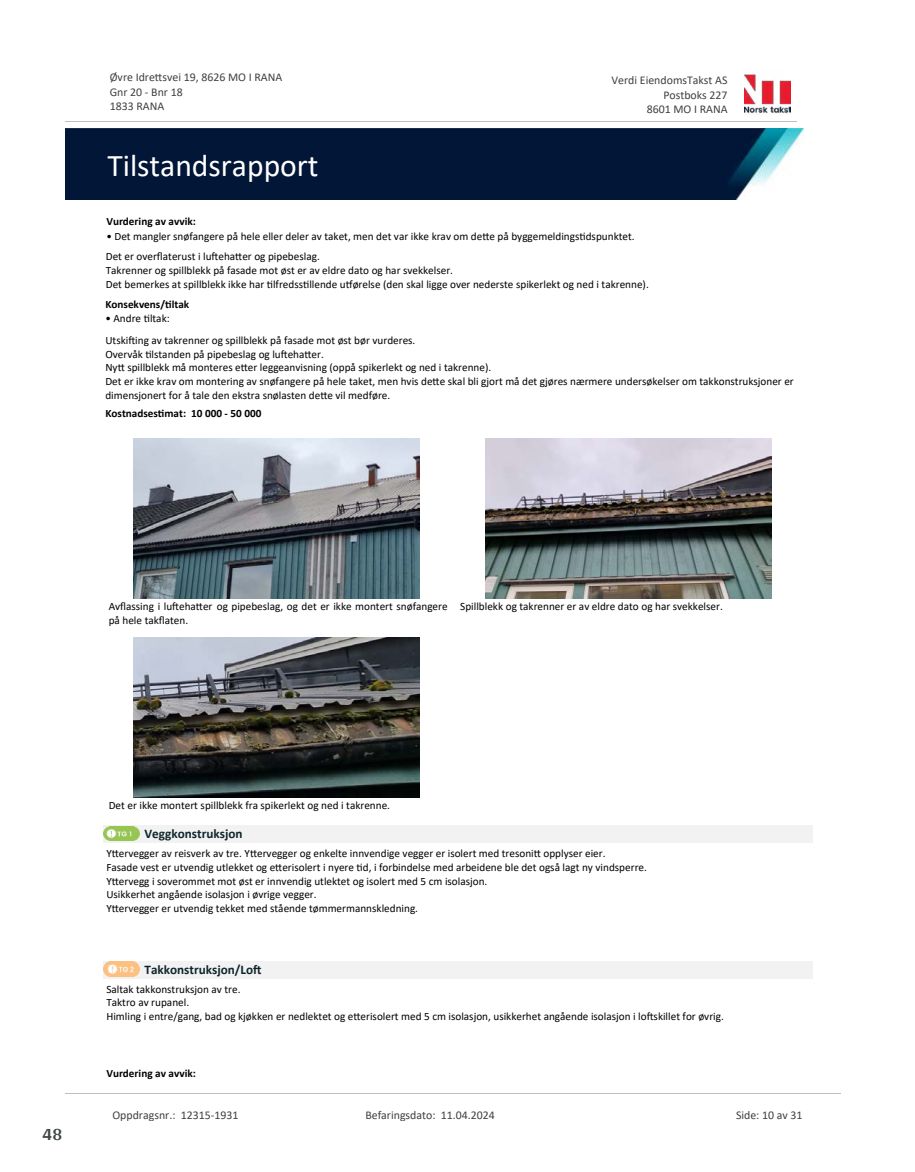
<style>
.page{position:relative;width:915px;height:1172px;background:#fff}
.page>*{position:absolute;margin:0;border:0;box-sizing:border-box;transform-origin:0 0}
.t1{font:31.65px "Calibri";color:#fff}
.t2{font:700 18px "Arya";color:#414749}
.t3{font:700 13.2px "Calibri";color:#0f252c}
.t4{font:11.85px/14.5px "Calibri";color:#404040}
.t5{font:11.25px/13.6px "Calibri";color:#000}
.t6{font:700 11.25px "Calibri";color:#000}
</style>
<div class="page">
<img style="left:133px;top:439px;width:286px;height:160px">
<img style="left:485px;top:439px;width:285px;height:160px">
<img style="left:133px;top:637px;width:286px;height:160px">
<div style="left:104px;top:826px;width:708px;height:17px;background:#f2f2f2"></div>
<img style="left:104px;top:826px;width:35px;height:15px">
<div style="left:104px;top:961px;width:708px;height:17px;background:#f2f2f2"></div>
<svg style="left:107px;top:976px;width:29px;height:1px"></svg>
<img style="left:104px;top:961px;width:35px;height:15px">
<img style="left:744px;top:74px;width:46px;height:40px">
<hr style="left:65px;top:121px;width:731px;height:1px;background:#c0c0c0">
<img style="left:65px;top:129px;width:738px;height:71px">
<hr style="left:65px;top:1093px;width:775px;height:1px;background:#c0c0c0">
<p class="t4" style="left:110px;top:70px;width:174px">Øvre Idre琀琀svei 19, 8626 MO I RANA<br>Gnr 20 - Bnr 18<br>1833 RANA</p>
<p class="t4" style="left:611px;top:73px;width:117px">Verdi EiendomsTakst AS</p>
<p class="t4" style="left:663px;top:87px;width:66px">Postboks 227</p>
<p class="t4" style="left:646px;top:102px;width:82px">8601 MO I RANA</p>
<h1 class="t1" style="left:107px;top:143px;width:213px">Tilstandsrapport</h1>
<p class="t6" style="left:106px;top:214px;width:91px">Vurdering av avvik:</p>
<p class="t5" style="left:106px;top:225px;width:530px;line-height:20.7px">• Det mangler snøfangere på hele eller deler av taket, men det var ikke krav om de琀琀e på byggemeldings琀椀dspunktet.<br>Det er over昀氀aterust i lu昀琀eha琀琀er og pipebeslag.</p>
<p class="t5" style="left:106px;top:263px;width:544px">Takrenner og spillblekk på fasade mot øst er av eldre dato og har svekkelser.<br>Det bemerkes at spillblekk ikke har 琀椀lfredss琀椀llende u琀昀ørelse (den skal ligge over nederste spikerlekt og ned i takrenne).</p>
<p class="t6" style="left:105px;top:296px;width:85px">Konsekvens/琀椀ltak</p>
<p class="t5" style="left:105px;top:307px;width:311px;line-height:21.8px">• Andre 琀椀ltak:<br>Utski昀琀ing av takrenner og spillblekk på fasade mot øst bør vurderes.</p>
<p class="t5" style="left:105px;top:347px;width:689px">Overvåk 琀椀lstanden på pipebeslag og lu昀琀eha琀琀er.<br>Ny琀琀 spillblekk må monteres e琀琀er leggeanvisning (oppå spikerlekt og ned i takrenne).<br>Det er ikke krav om montering av snøfangere på hele taket, men hvis de琀琀e skal bli gjort må det gjøres nærmere undersøkelser om takkonstruksjoner er dimensjonert for å tale den ekstra snølasten de琀琀e vil medføre.</p>
<p class="t6" style="left:105px;top:405px;width:157px">Kostnadses琀椀mat: 10 000 - 50 000</p>
<p class="t5" style="left:109px;top:599px;width:340px">Av昀氀assing i lu昀琀eha琀琀er og pipebeslag, og det er ikke montert snøfangere på hele tak昀氀aten.</p>
<p class="t5" style="left:460px;top:599px;width:264px">Spillblekk og takrenner er av eldre dato og har svekkelser.</p>
<h2 class="t2" style="left:43px;top:1123px;width:21px">48</h2>
<p class="t5" style="left:109px;top:798px;width:283px">Det er ikke montert spillblekk fra spikerlekt og ned i takrenne.</p>
<p class="t3" style="left:144px;top:824px;width:99px">Veggkonstruksjon</p>
<p class="t5" style="left:106px;top:846px;width:542px">Y琀琀ervegger av reisverk av tre. Y琀琀ervegger og enkelte innvendige vegger er isolert med tresoni琀琀 opplyser eier.<br>Fasade vest er utvendig utlekket og e琀琀erisolert i nyere 琀椀d, i forbindelse med arbeidene ble det også lagt ny vindsperre.<br>Y琀琀ervegg i soverommet mot øst er innvendig utlektet og isolert med 5 cm isolasjon.<br>Usikkerhet angående isolasjon i øvrige vegger.<br>Y琀琀ervegger er utvendig tekket med stående tømmermannskledning.</p>
<p class="t3" style="left:144px;top:960px;width:118px">Takkonstruksjon/Lo昀琀</p>
<p class="t5" style="left:106px;top:982px;width:618px">Saltak takkonstruksjon av tre.<br>Taktro av rupanel.<br>Himling i entre/gang, bad og kjøkken er nedlektet og e琀琀erisolert med 5 cm isolasjon, usikkerhet angående isolasjon i lo昀琀skillet for øvrig.</p>
<p class="t6" style="left:106px;top:1066px;width:91px">Vurdering av avvik:</p>
<p class="t4" style="left:112px;top:1107px;width:127px">Oppdragsnr.: 12315-1931</p>
<p class="t4" style="left:365px;top:1107px;width:131px">Befaringsdato: 11.04.2024</p>
<p class="t4" style="left:735px;top:1107px;width:68px">Side: 10 av 31</p>
</div>
